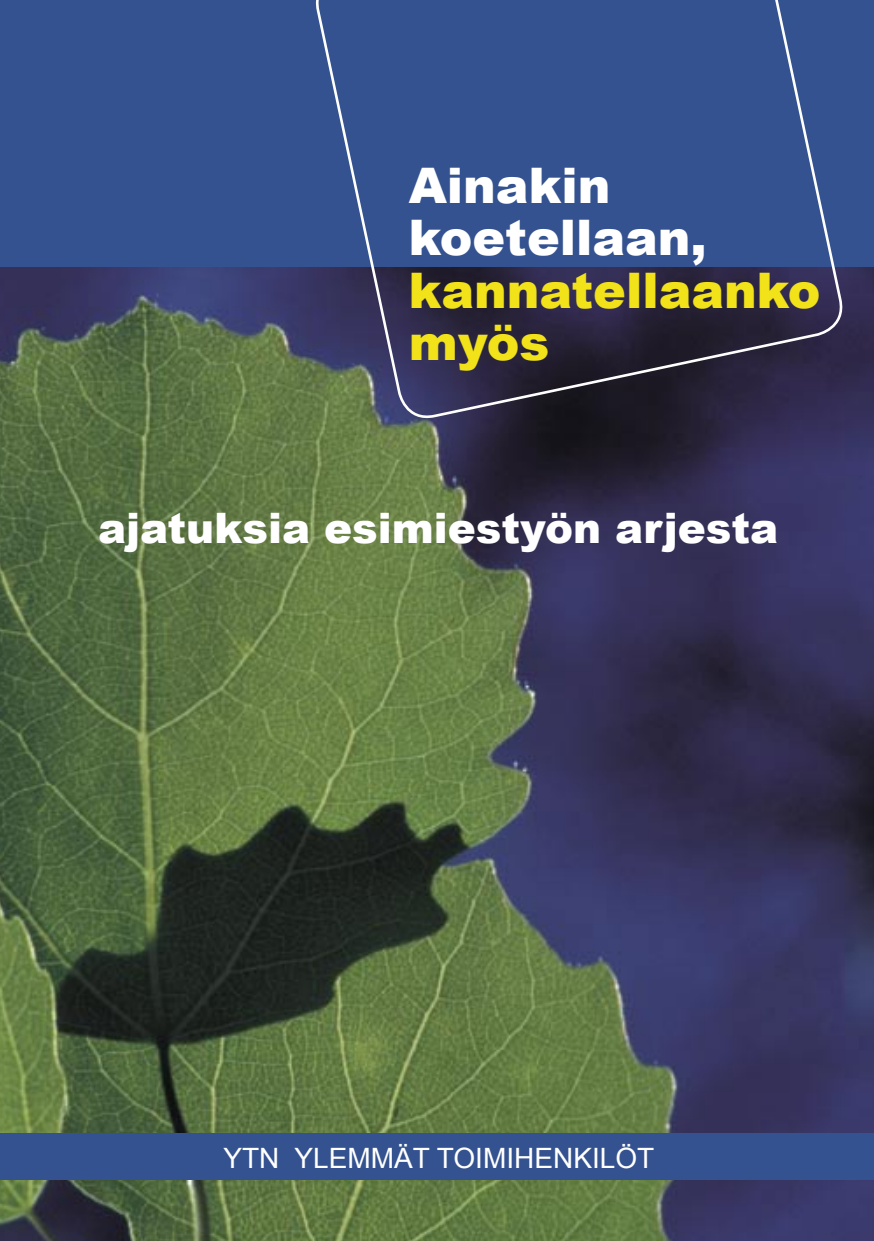
<style>
.page{position:relative;width:874px;height:1241px;background:#fff}
.page>*{position:absolute;margin:0;border:0;box-sizing:border-box;transform-origin:0 0}
.YTN_leipä{font:900 49px "Arial";color:#fff}
.YTN_leipä-2{font:900 49px/52.5px "Arial";color:#f1e21a}
.YTN_leipä-3{font:900 42px "Arial";color:#fff}
.OTS_KESK{font:28px "Arial";color:#fff}
</style>
<div class="page">
<img style="left:0;top:267px;width:873px;height:973px">
<div style="left:0;top:0;width:873px;height:267px;background:#33528f"></div>
<div style="left:0;top:1133px;width:873px;height:46px;background:#33528f"></div>
<svg style="left:308px;top:0;width:540px;height:422px"></svg>
<p class="YTN_leipä" style="left:408px;top:158px;width:203px">Ainakin</p>
<p class="YTN_leipä" style="left:408px;top:210px;width:299px">koetellaan,</p>
<p class="YTN_leipä-2" style="left:408px;top:264px;width:413px">kannatellaanko myös</p>
<p class="YTN_leipä-3" style="left:98px;top:504px;width:681px">ajatuksia esimiestyön arjesta</p>
<p class="OTS_KESK" style="left:223px;top:1142px;width:432px">YTN YLEMMÄT TOIMIHENKILÖT</p>
</div>
